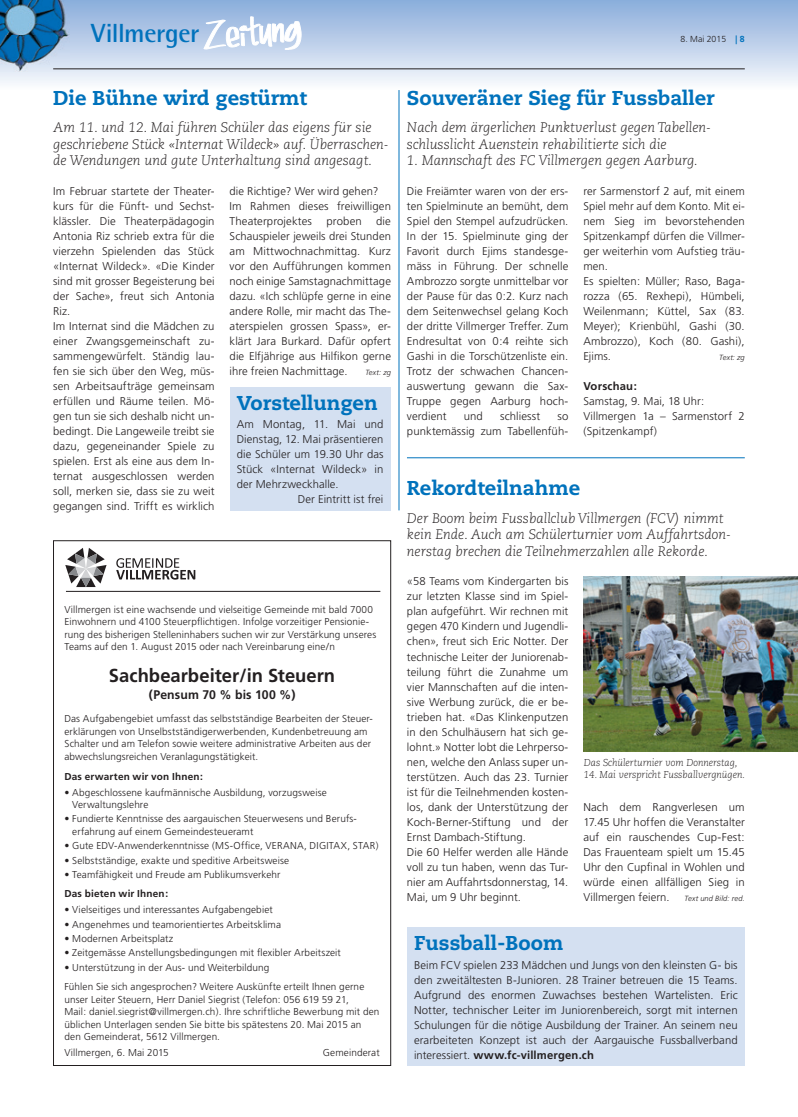
<style>
.page{position:relative;width:798px;height:1117px;background:#fff}
.page>*{position:absolute;margin:0;border:0;box-sizing:border-box;transform-origin:0 0}
.t1{font:700 26.25px "Rotis Semi Sans";letter-spacing:-.02em;color:#0072bc}
.t2{font:800 20px "Caecilia";color:#0072bc}
.t3{font:700 18.75px "Frutiger";color:#231f20}
.t4{font:italic 300 13.75px/16.5px "Caecilia";color:#231f20}
.t5{font:700 12.5px "Frutiger";letter-spacing:.01em;color:#231f20}
.t6{font:300 11.25px/15px "Frutiger";letter-spacing:.01em;color:#231f20}
.t7{font:700 11.25px "Frutiger";letter-spacing:.015em;color:#231f20}
.t8{font:300 10px/12.5px "Frutiger";letter-spacing:.01em;color:#231f20}
.t9{font:italic 300 10px "Caecilia";color:#231f20}
.t10{font:700 10px "Frutiger";letter-spacing:.02em;color:#231f20}
.t11{font:300 8.75px "Frutiger";color:#231f20}
.t12{font:italic 300 7.5px "Frutiger";letter-spacing:.02em;color:#231f20}
.s1{font-family:"Myriad";font-weight:700;color:#0072bc}
.s2{font-weight:700;color:#0072bc}
.s3{font-weight:700}
</style>
<div class="page">
<svg style="left:0;top:0;width:797px;height:83px;background:#bccfe8"></svg>
<svg style="left:204px;top:12px;width:97px;height:45px"></svg>
<img style="left:0;top:0;width:69px;height:71px">
<hr style="left:53px;top:69px;width:691px;height:1px;background:#231f20">
<hr style="left:66px;top:591px;width:314px;height:1px;background:#231f20">
<svg style="left:116px;top:558px;width:79px;height:21px"></svg>
<svg style="left:65px;top:548px;width:41px;height:39px"></svg>
<div style="left:229px;top:387px;width:161px;height:123px;background:#d4e0f1"></div>
<hr style="left:407px;top:457px;width:337px;height:1px;background:#0072bc">
<hr style="left:398px;top:90px;width:1px;height:420px;background:#0072bc">
<div style="left:407px;top:927px;width:337px;height:138px;background:#d4e0f1"></div>
<img style="left:583px;top:576px;width:214px;height:175px">
<h1 class="t1" style="left:91px;top:17px;width:110px">Villmerger</h1>
<p class="t11" style="left:680px;top:34px;width:66px">8. Mai 2015 <span class="s1">|</span> <span class="s2">8</span></p>
<h2 class="t2" style="left:53px;top:86px;width:255px">Die Bühne wird gestürmt</h2>
<p class="t4" style="left:53px;top:119px;width:337px">Am 11. und 12. Mai führen Schüler das eigens für sie geschriebene Stück «Internat Wildeck» auf. Überraschen&shy;de Wendungen und gute Unterhaltung sind angesagt.</p>
<p class="t6" style="left:53px;top:184px;width:163px">Im Februar startete der Theater&shy;kurs für die Fünft- und Sechst&shy;klässler. Die Theaterpädagogin<br>Antonia Riz schrieb extra für die vierzehn Spielenden das Stück «Internat Wildeck». «Die Kinder sind mit grosser Begeisterung bei der Sache», freut sich Antonia<br>Riz.<br>Im Internat sind die Mädchen zu einer Zwangsgemeinschaft zu&shy;sammengewürfelt. Ständig lau&shy;fen sie sich über den Weg, müs&shy;sen Arbeitsaufträge gemeinsam erfüllen und Räume teilen. Mö&shy;gen tun sie sich deshalb nicht un&shy;bedingt. Die Langeweile treibt sie dazu, gegeneinander Spiele zu spielen. Erst als eine aus dem In&shy;ternat ausgeschlossen werden soll, merken sie, dass sie zu weit gegangen sind. Trifft es wirklich</p>
<p class="t6" style="left:229px;top:184px;width:163px">die Richtige? Wer wird gehen?<br>Im Rahmen dieses freiwilligen<br>Theaterprojektes</p>
<h2 class="t2" style="left:407px;top:86px;width:309px">Souveräner Sieg für Fussballer</h2>
<p class="t4" style="left:407px;top:119px;width:305px">Nach dem ärgerlichen Punktverlust gegen Tabellen&shy;schlusslicht Auenstein rehabilitierte sich die</p>
<p class="t4" style="left:407px;top:152px;width:292px">1. Mannschaft des FC Villmergen gegen Aarburg.</p>
<p class="t6" style="left:407px;top:184px;width:163px;text-align:justify">Die Freiämter waren von der ers&shy;ten Spielminute an bemüht, dem Spiel den Stempel aufzudrücken.<br>In der 15. Spielminute ging der Favorit durch Ejims standesge&shy;mäss in Führung. Der schnelle Ambrozzo sorgte unmittelbar vor der Pause für das 0:2. Kurz nach dem Seitenwechsel gelang Koch der dritte Villmerger Treffer. Zum Endresultat von 0:4 reihte sich Gashi in die Torschützenliste ein.<br>Trotz der schwachen Chancen&shy;auswertung gewann die Sax-Truppe gegen Aarburg hoch&shy;verdient</p>
<p class="t6" style="left:583px;top:184px;width:163px">rer Sarmenstorf 2 auf, mit einem<br>Spiel mehr auf dem Konto. Mit ei&shy;nem Sieg im bevorstehenden<br>Spitzenkampf dürfen die Villmer&shy;ger weiterhin vom Aufstieg träu&shy;men.<br>Es spielten: Müller; Raso, Baga&shy;rozza (65. Rexhepi), Hümbeli,<br>Weilenmann; Küttel, Sax (83.<br>Meyer); Krienbühl, Gashi (30.<br>Ambrozzo), Koch (80. Gashi),<br>Ejims.</p>
<p class="t6" style="left:229px;top:214px;width:163px;text-align:justify;text-indent:147px">die Schauspieler jeweils drei Stunden am Mittwochnachmittag. Kurz vor den Aufführungen kommen noch einige Samstagnachmittage dazu. «Ich schlüpfe gerne in eine andere Rolle, mir macht das The&shy;aterspielen grossen Spass», er&shy;klärt Jara Burkard. Dafür opfert die Elfjährige aus Hilfikon gerne ihre freien Nachmittage.</p>
<p class="t6" style="left:326px;top:214px;width:37px">proben</p>
<p class="t12" style="left:718px;top:353px;width:27px">Text: zg</p>
<p class="t12" style="left:365px;top:368px;width:27px">Text: zg</p>
<h2 class="t2" style="left:236px;top:390px;width:142px">Vorstellungen</h2>
<p class="t6" style="left:236px;top:417px;width:148px">Am Montag, 11. Mai und</p>
<p class="t6" style="left:236px;top:432px;width:148px">Dienstag, 12. Mai präsentieren</p>
<p class="t6" style="left:236px;top:447px;width:148px">die Schüler um 19.30 Uhr das</p>
<p class="t6" style="left:236px;top:462px;width:148px">Stück «Internat Wildeck» in</p>
<p class="t6" style="left:236px;top:477px;width:103px">der Mehrzweckhalle.</p>
<p class="t7" style="left:583px;top:379px;width:55px">Vorschau:</p>
<p class="t6" style="left:583px;top:394px;width:163px">Samstag, 9. Mai, 18 Uhr:<br>Villmergen 1a – Sarmenstorf 2 (Spitzenkampf)</p>
<p class="t6" style="left:463px;top:409px;width:21px">und</p>
<p class="t6" style="left:500px;top:409px;width:42px">schliesst</p>
<p class="t6" style="left:407px;top:409px;width:163px;text-align:right">so<br>punktemässig zum Tabellenfüh-</p>
<p class="t6" style="left:298px;top:492px;width:284px">Der Eintritt ist frei <sup>Rekordteilnahme</sup></p>
<p class="t4" style="left:407px;top:509px;width:325px">Der Boom beim Fussballclub Villmergen (FCV) nimmt kein Ende. Auch am Schülerturnier vom Auffahrtsdon&shy;nerstag brechen die Teilnehmerzahlen alle Rekorde.</p>
<p class="t6" style="left:407px;top:574px;width:163px">«58 Teams vom Kindergarten bis zur letzten Klasse sind im Spiel&shy;plan aufgeführt. Wir rechnen mit gegen 470 Kindern und Jugendli&shy;chen», freut sich Eric Notter. Der technische Leiter der Juniorenab&shy;teilung führt die Zunahme um vier Mannschaften auf die inten&shy;sive Werbung zurück, die er be&shy;trieben hat. «Das Klinkenputzen in den Schulhäusern hat sich ge&shy;lohnt.» Notter lobt die Lehrperso&shy;nen, welche den Anlass super un&shy;terstützen. Auch das 23. Turnier ist für die Teilnehmenden kosten&shy;los, dank der Unterstützung der<br>Koch-Berner-Stiftung und der<br>Ernst Dambach-Stiftung.<br>Die 60 Helfer werden alle Hände voll zu tun haben, wenn das Tur&shy;nier am Auffahrtsdonnerstag, 14.<br>Mai, um 9 Uhr beginnt.</p>
<p class="t8" style="left:64px;top:603px;width:313px">Villmergen ist eine wachsende und vielseitige Gemeinde mit bald 7000<br>Einwohnern und 4100 Steuerpflichtigen. Infolge vorzeitiger Pensionie&shy;rung des bisherigen Stelleninhabers suchen wir zur Verstärkung unseres Teams auf den 1. August 2015 oder nach Vereinbarung eine/n</p>
<h3 class="t3" style="left:109px;top:664px;width:228px">Sachbearbeiter/in Steuern</h3>
<p class="t5" style="left:149px;top:687px;width:148px">(Pensum 70 % bis 100 %)</p>
<p class="t8" style="left:64px;top:712px;width:310px">Das Aufgabengebiet umfasst das selbstständige Bearbeiten der Steuer&shy;erklärungen von Unselbstständigerwerbenden, Kundenbetreuung am Schalter und am Telefon sowie weitere administrative Arbeiten aus der abwechslungsreichen Veranlagungstätigkeit.</p>
<p class="t10" style="left:64px;top:770px;width:140px">Das erwarten wir von Ihnen:</p>
<p class="t8" style="left:72px;top:785px;width:256px;text-indent:-8px">• Abgeschlossene kaufmännische Ausbildung, vorzugsweise<br>Verwaltungslehre</p>
<p class="t8" style="left:72px;top:812px;width:286px;text-indent:-8px">• Fundierte Kenntnisse des aargauischen Steuerwesens und Berufs&shy;erfahrung auf einem Gemeindesteueramt</p>
<p class="t8" style="left:64px;top:839px;width:315px">• Gute EDV-Anwenderkenntnisse (MS-Office, VERANA, DIGITAX, STAR)</p>
<p class="t8" style="left:64px;top:853px;width:226px">• Selbstständige, exakte und speditive Arbeitsweise</p>
<p class="t8" style="left:64px;top:868px;width:217px">• Teamfähigkeit und Freude am Publikumsverkehr</p>
<p class="t10" style="left:64px;top:887px;width:105px">Das bieten wir Ihnen:</p>
<p class="t8" style="left:64px;top:903px;width:210px">• Vielseitiges und interessantes Aufgabengebiet</p>
<p class="t8" style="left:64px;top:917px;width:218px">• Angenehmes und teamorientiertes Arbeitsklima</p>
<p class="t8" style="left:64px;top:932px;width:110px">• Modernen Arbeitsplatz</p>
<p class="t8" style="left:64px;top:946px;width:278px">• Zeitgemässe Anstellungsbedingungen mit flexibler Arbeitszeit</p>
<p class="t8" style="left:64px;top:957px;width:301px;line-height:19.6px">• Unterstützung in der Aus- und Weiterbildung<br>Fühlen Sie sich angesprochen? Weitere Auskünfte erteilt Ihnen gerne</p>
<p class="t8" style="left:64px;top:992px;width:316px">unser Leiter Steuern, Herr Daniel Siegrist (Telefon: 056 619 59 21,<br>Mail: daniel.siegrist@villmergen.ch). Ihre schriftliche Bewerbung mit den üblichen Unterlagen senden Sie bitte bis spätestens 20. Mai 2015 an den Gemeinderat, 5612 Villmergen.</p>
<p class="t8" style="left:64px;top:1046px;width:106px">Villmergen, 6. Mai 2015</p>
<p class="t8" style="left:323px;top:1046px;width:58px">Gemeinderat</p>
<p class="t9" style="left:583px;top:756px;width:155px">Das Schülerturnier vom Donnerstag,</p>
<p class="t9" style="left:583px;top:768px;width:163px">14. Mai verspricht Fussballvergnügen.</p>
<p class="t6" style="left:583px;top:799px;width:163px;text-align:justify">Nach dem Rangverlesen um 17.45 Uhr hoffen die Veranstalter auf ein rauschendes Cup-Fest:<br>Das Frauenteam spielt um 15.45<br>Uhr den Cupfinal in Wohlen und würde einen allfälligen Sieg in Villmergen feiern.</p>
<p class="t12" style="left:684px;top:893px;width:62px">Text und Bild: red.</p>
<h2 class="t2" style="left:414px;top:930px;width:151px">Fussball-Boom</h2>
<p class="t6" style="left:414px;top:957px;width:325px;text-align:justify">Beim FCV spielen 233 Mädchen und Jungs von den kleinsten G- bis den zweitältesten B-Junioren. 28 Trainer betreuen die 15 Teams.<br>Aufgrund des enormen Zuwachses bestehen Wartelisten. Eric Notter, technischer Leiter im Juniorenbereich, sorgt mit internen Schulungen für die nötige Ausbildung der Trainer. An seinem neu erarbeiteten Konzept ist auch der Aargauische Fussballverband interessiert. <span class="s3">www.fc-villmergen.ch</span></p>
</div>
